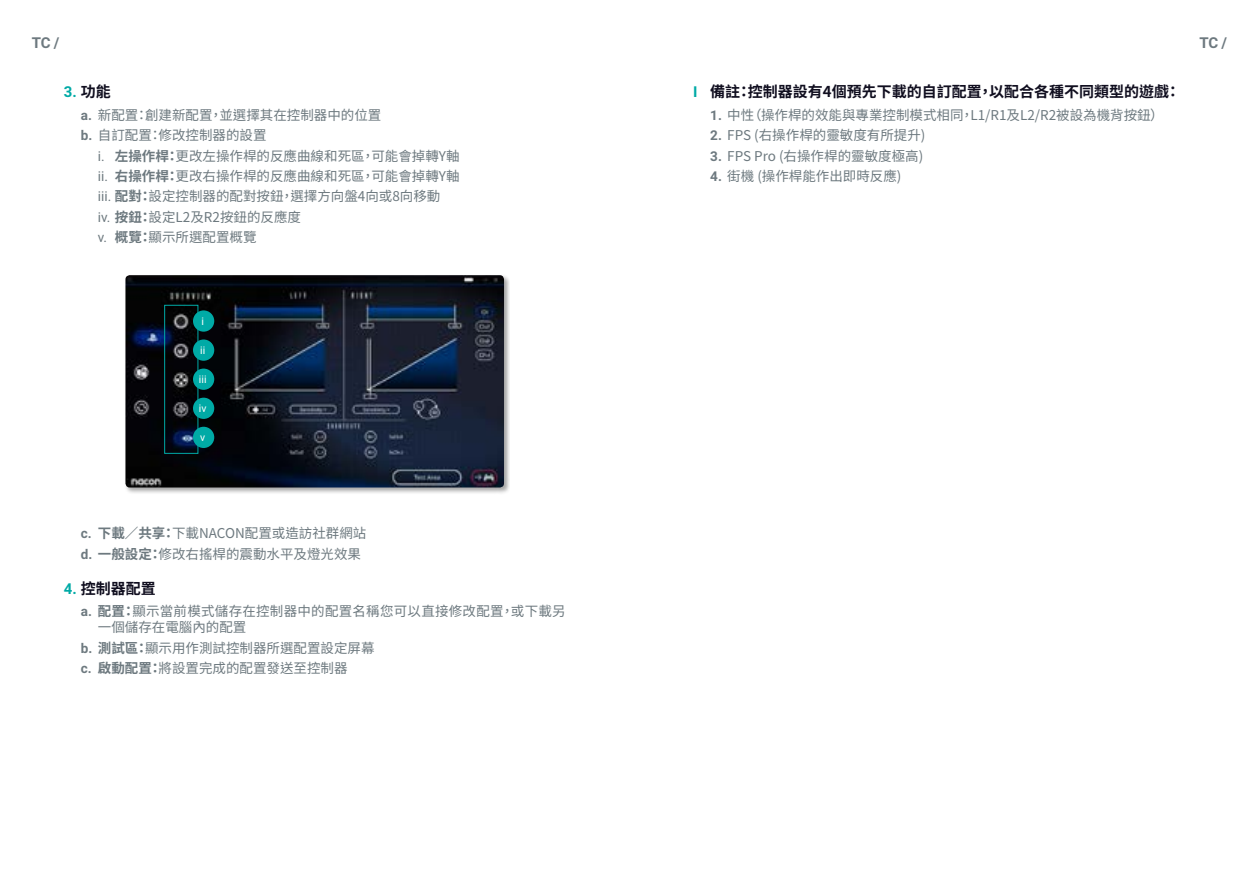
<style>
.page{position:relative;width:1259px;height:893px;background:#fff}
.page>*{position:absolute;margin:0;border:0;box-sizing:border-box;transform-origin:0 0}
.t1{font:700 15px "Noto Sans CJ Ktc";color:#100e1f}
.t2{font:700 15px "Roboto";color:#6d797f}
.t3{font:700 15px "Roboto";color:#00aaa6}
.t4{font:13.5px/20.4px "Noto Sans CJ Ktc";color:#6d797f}
.t5{font:13.5px/16.2px "Noto Sans CJ Ktc";letter-spacing:.02em;color:#6d797f}
.t6{font:10.5px "Roboto";color:#fff}
.s1{font-family:"Noto Sans CJ Ktc";color:#100e1f}
.s2{font-family:"Roboto";font-weight:700}
.s3{font-family:"Roboto"}
.s4{font-weight:700}
.s5{font-family:"Roboto";color:#00aaa6}
</style>
<div class="page">
<div style="left:125px;top:274px;width:385px;height:221px;background:#000;opacity:.35"></div>
<img style="left:125px;top:275px;width:379px;height:212px">
<div style="left:164px;top:305px;width:34px;height:149px;border:1px solid #00aaa6"></div>
<div style="left:193px;top:310px;width:21px;height:22px;background:#00aaa6;border-radius:50%"></div>
<div style="left:193px;top:339px;width:21px;height:22px;background:#00aaa6;border-radius:50%"></div>
<div style="left:193px;top:369px;width:21px;height:21px;background:#00aaa6;border-radius:50%"></div>
<div style="left:193px;top:398px;width:21px;height:21px;background:#00aaa6;border-radius:50%"></div>
<div style="left:193px;top:427px;width:21px;height:21px;background:#00aaa6;border-radius:50%"></div>
<p class="t2" style="left:32px;top:32px;width:29px">TC /</p>
<p class="t2" style="left:1199px;top:32px;width:29px">TC /</p>
<p class="t3" style="left:64px;top:81px;width:49px">3. <span class="s1">功能</span></p>
<p class="t4" style="left:81px;top:105px;width:302px"><span class="s2">a.</span> 新配置：創建新配置，並選擇其在控制器中的位置<span class="s2">b.</span> 自訂配置：修改控制器的設置</p>
<p class="t4" style="left:98px;top:146px;width:363px"><span class="s3">i.</span> <span class="s4">左操作桿：</span>更改左操作桿的反應曲線和死區，可能會掉轉Y軸<span class="s3">ii.</span> <span class="s4">右操作桿：</span>更改右操作桿的反應曲線和死區，可能會掉轉Y軸<span class="s3">iii.</span> <span class="s4">配對：</span>設定控制器的配對按鈕，選擇方向盤4向或8向移動<br><span class="s3">iv.</span> <span class="s4">按鈕：</span>設定L2及R2按鈕的反應度<br><span class="s3">v.</span> <span class="s4">概覽：</span>顯示所選配置概覽</p>
<p class="t1" style="left:693px;top:83px;width:489px"><span class="s5">I</span> 備註：控制器設有4個預先下載的自訂配置，以配合各種不同類型的遊戲：</p>
<p class="t4" style="left:710px;top:105px;width:455px"><span class="s2">1.</span> 中性（操作桿的效能與專業控制模式相同，L1/R1及L2/R2被設為機背按鈕）</p>
<p class="t4" style="left:710px;top:125px;width:217px"><span class="s2">2.</span> FPS (右操作桿的靈敏度有所提升)</p>
<p class="t4" style="left:710px;top:146px;width:214px"><span class="s2">3.</span> FPS Pro (右操作桿的靈敏度極高)</p>
<p class="t4" style="left:710px;top:166px;width:193px"><span class="s2">4.</span> 街機 (操作桿能作出即時反應)</p>
<p class="t6" style="left:201px;top:314px;width:4px">i</p>
<p class="t6" style="left:200px;top:343px;width:7px">ii</p>
<p class="t6" style="left:199px;top:372px;width:9px">iii</p>
<p class="t6" style="left:199px;top:401px;width:9px">iv</p>
<p class="t6" style="left:200px;top:430px;width:7px">v</p>
<p class="t4" style="left:81px;top:523px;width:287px"><span class="s2">c.</span> <span class="s4">下載／共享：</span>下載NACON配置或造訪社群網站<span class="s2">d.</span> <span class="s4">一般設定：</span>修改右搖桿的震動水平及燈光效果</p>
<p class="t1" style="left:64px;top:580px;width:94px"><span class="s5">4.</span> 控制器配置</p>
<p class="t5" style="left:98px;top:603px;width:469px;text-indent:-17px"><span class="s2">a.</span> <span class="s4">配置：</span>顯示當前模式儲存在控制器中的配置名稱您可以直接修改配置，或下載另一個儲存在電腦內的配置</p>
<p class="t4" style="left:81px;top:638px;width:295px"><span class="s2">b.</span> <span class="s4">測試區：</span>顯示用作測試控制器所選配置設定屏幕<span class="s2">c.</span> <span class="s4">啟動配置：</span>將設置完成的配置發送至控制器</p>
</div>
